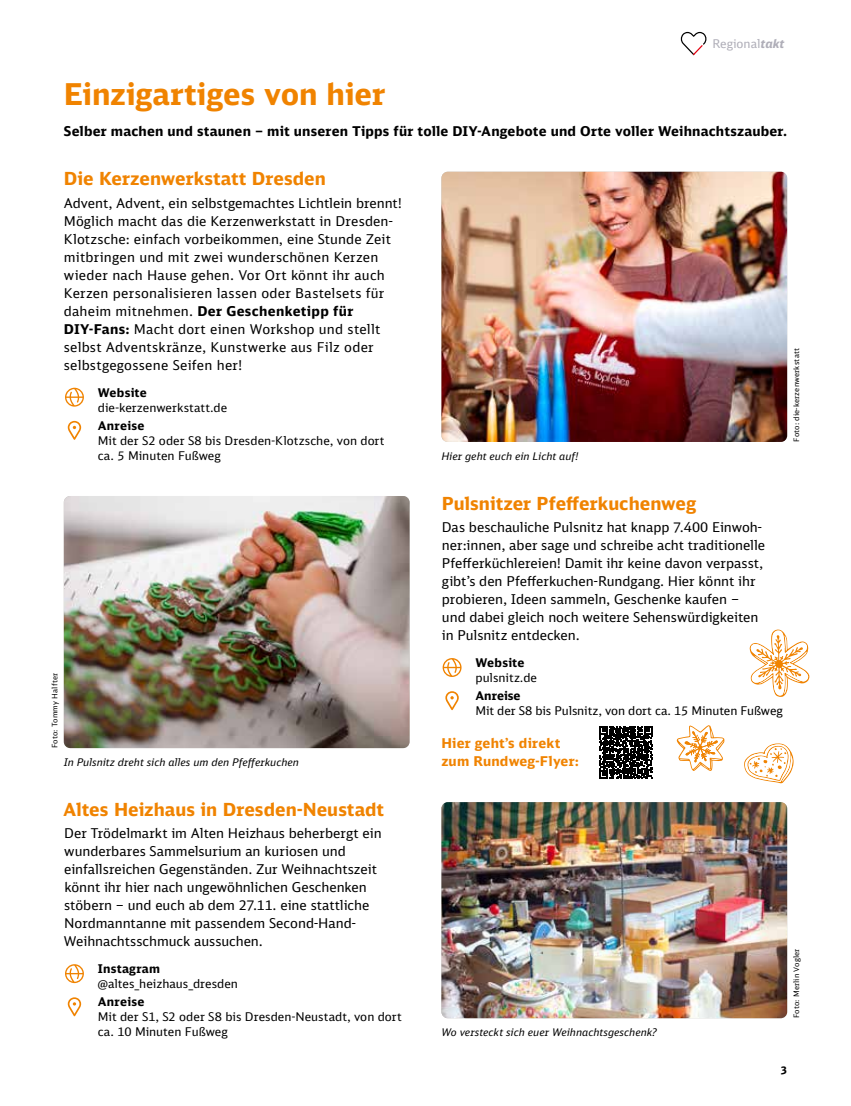
<style>
.page{position:relative;width:851px;height:1106px;background:#fff}
.page>*{position:absolute;margin:0;border:0;box-sizing:border-box;transform-origin:0 0}
.t1{font:700 30px "DB Sans";color:#f08300}
.t2{font:700 18px "DB Sans";color:#f08300}
.t3{font:13.5px/18px "DB Sans";color:#000}
.t4{font:700 13.5px "DB Sans";letter-spacing:.015em;color:#000}
.t5{font:700 13.5px/18px "DB Sans";letter-spacing:.015em;color:#f08300}
.t6{font:12px/15px "DB Sans";color:#000}
.t7{font:700 12px "DB Sans";letter-spacing:.015em;color:#000}
.t8{font:12px "DB Sans";color:#afaeb8}
.t9{font:italic 10.5px "DB Sans";letter-spacing:.005em;color:#000}
.t10{font:700 10.5px "DB Sans";color:#000}
.t11{font:7.5px "DB Sans";letter-spacing:.02em;color:#000}
.s1{font-weight:700;font-style:italic}
.s2{font-weight:700}
</style>
<div class="page">
<img style="left:441px;top:802px;width:346px;height:216px">
<svg style="left:442px;top:658px;width:19px;height:19px"></svg>
<svg style="left:445px;top:691px;width:13px;height:19px"></svg>
<svg style="left:65px;top:964px;width:19px;height:19px"></svg>
<svg style="left:68px;top:997px;width:13px;height:19px"></svg>
<img style="left:441px;top:172px;width:346px;height:270px">
<svg style="left:65px;top:388px;width:19px;height:18px"></svg>
<svg style="left:68px;top:421px;width:13px;height:19px"></svg>
<svg style="left:599px;top:726px;width:53px;height:52px"></svg>
<img style="left:64px;top:496px;width:345px;height:252px">
<svg style="left:680px;top:32px;width:27px;height:23px"></svg>
<svg style="left:676px;top:725px;width:48px;height:46px"></svg>
<svg style="left:749px;top:629px;width:60px;height:68px"></svg>
<svg style="left:744px;top:743px;width:49px;height:40px"></svg>
<h1 class="t1" style="left:64px;top:74px;width:323px">Einzigartiges von hier</h1>
<p class="t8" style="left:712px;top:36px;width:73px">Regional<span class="s1">takt</span></p>
<p class="t4" style="left:64px;top:122px;width:725px">Selber machen und staunen – mit unseren Tipps für tolle DIY-Angebote und Orte voller Weihnachtszauber.</p>
<h2 class="t2" style="left:64px;top:167px;width:263px">Die Kerzenwerkstatt Dresden</h2>
<p class="t3" style="left:64px;top:194px;width:340px">Advent, Advent, ein selbstgemachtes Lichtlein brennt!<br>Möglich macht das die Kerzenwerkstatt in Dresden-Klotzsche: einfach vorbeikommen, eine Stunde Zeit mitbringen und mit zwei wunderschönen Kerzen wieder nach Hause gehen. Vor Ort könnt ihr auch Kerzen personalisieren lassen oder Bastelsets für daheim mitnehmen. <span class="s2">Der Geschenketipp für DIY-Fans:</span> Macht dort einen Workshop und stellt selbst Adventskränze, Kunstwerke aus Filz oder selbstgegossene Seifen her!</p>
<p class="t7" style="left:98px;top:385px;width:50px">Website</p>
<p class="t6" style="left:98px;top:400px;width:131px">die-kerzenwerkstatt.de</p>
<p class="t7" style="left:98px;top:418px;width:48px">Anreise</p>
<p class="t6" style="left:98px;top:433px;width:288px">Mit der S2 oder S8 bis Dresden-Klotzsche, von dort ca. 5 Minuten Fußweg</p>
<p class="t11" style="left:50px;top:748px;width:76px;rotate:-90deg">Foto: Tommy Halfter</p>
<p class="t9" style="left:64px;top:755px;width:237px">In Pulsnitz dreht sich alles um den Pfefferkuchen</p>
<h2 class="t2" style="left:63px;top:797px;width:322px">Altes Heizhaus in Dresden-Neustadt</h2>
<p class="t3" style="left:64px;top:824px;width:319px">Der Trödelmarkt im Alten Heizhaus beherbergt ein wunderbares Sammelsurium an kuriosen und einfallsreichen Gegenständen. Zur Weihnachtszeit könnt ihr hier nach ungewöhnlichen Geschenken stöbern – und euch ab dem 27.11. eine stattliche Nordmanntanne mit passendem Second-Hand-Weihnachtsschmuck aussuchen.</p>
<p class="t7" style="left:98px;top:961px;width:64px">Instagram</p>
<p class="t6" style="left:98px;top:976px;width:142px">@altes_heizhaus_dresden</p>
<p class="t7" style="left:98px;top:994px;width:48px">Anreise</p>
<p class="t6" style="left:98px;top:1009px;width:305px">Mit der S1, S2 oder S8 bis Dresden-Neustadt, von dort ca. 10 Minuten Fußweg</p>
<p class="t9" style="left:441px;top:449px;width:138px">Hier geht euch ein Licht auf!</p>
<p class="t11" style="left:791px;top:442px;width:95px;rotate:-90deg">Foto: die-kerzenwerkstatt</p>
<h2 class="t2" style="left:442px;top:491px;width:256px">Pulsnitzer Pfefferkuchenweg</h2>
<p class="t3" style="left:442px;top:518px;width:325px">Das beschauliche Pulsnitz hat knapp 7.400 Einwoh&shy;ner:innen, aber sage und schreibe acht traditionelle Pfefferküchlereien! Damit ihr keine davon verpasst, gibt’s den Pfefferkuchen-Rundgang. Hier könnt ihr probieren, Ideen sammeln, Geschenke kaufen – und dabei gleich noch weitere Sehenswürdigkeiten in Pulsnitz entdecken.</p>
<p class="t7" style="left:475px;top:655px;width:50px">Website</p>
<p class="t6" style="left:475px;top:670px;width:63px">pulsnitz.de</p>
<p class="t7" style="left:475px;top:688px;width:47px">Anreise</p>
<p class="t6" style="left:475px;top:703px;width:309px">Mit der S8 bis Pulsnitz, von dort ca. 15 Minuten Fußweg</p>
<p class="t5" style="left:441px;top:734px;width:139px">Hier geht’s direkt zum Rundweg-Flyer:</p>
<p class="t9" style="left:441px;top:1025px;width:217px">Wo versteckt sich euer Weihnachtsgeschenk?</p>
<p class="t11" style="left:791px;top:1018px;width:71px;rotate:-90deg">Foto: Merlin Vogler</p>
<p class="t10" style="left:780px;top:1063px;width:8px">3</p>
</div>
